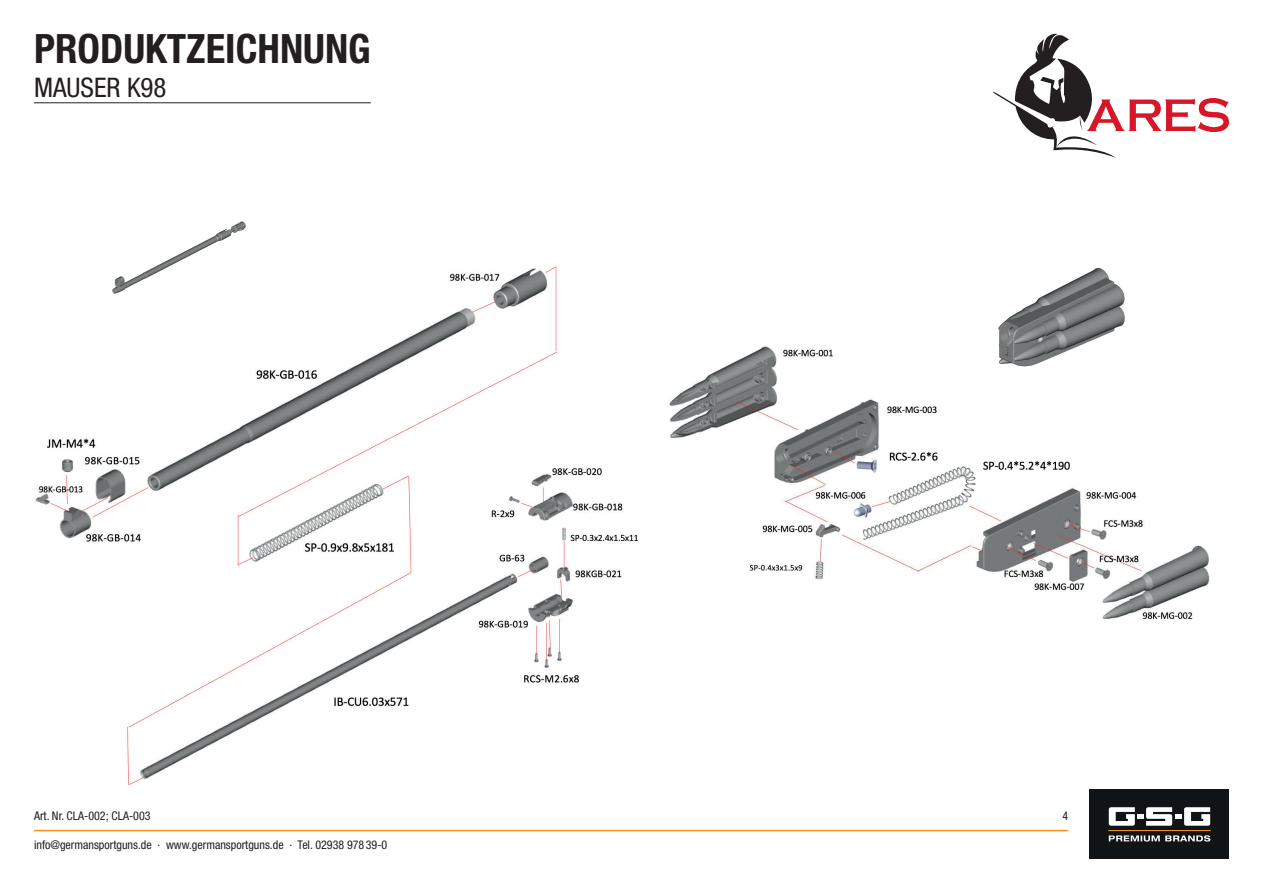
<style>
.page{position:relative;width:1263px;height:893px;background:#fff}
.page>*{position:absolute;margin:0;border:0;box-sizing:border-box;transform-origin:0 0}
.t1{font:700 condensed 40.5px "Helvetica Neue LT Std";color:#231f20}
.t2{font:condensed 27px "Helvetica Neue LT Std";color:#231f20}
.t3{font:condensed 12px "Helvetica Neue LT Std";color:#231f20}
</style>
<div class="page">
<hr style="left:34px;top:102px;width:337px;height:1px;background:#231f20">
<div style="left:1089px;top:790px;width:140px;height:69px;background:#111416"></div>
<hr style="left:1108px;top:830px;width:103px;height:1px;background:#f7941f">
<svg style="left:1109px;top:807px;width:101px;height:19px"></svg>
<svg style="left:1109px;top:835px;width:101px;height:6px"></svg>
<hr style="left:34px;top:830px;width:1034px;height:1px;background:#f7931d">
<svg style="left:993px;top:34px;width:236px;height:124px"></svg>
<img style="left:35px;top:266px;width:603px;height:519px">
<img style="left:112px;top:221px;width:135px;height:72px">
<img style="left:669px;top:346px;width:541px;height:274px">
<div style="left:974px;top:267px;width:163px;height:99px;background:#fff"></div>
<img style="left:998px;top:267px;width:127px;height:99px">
<h1 class="t1" style="left:34px;top:24px;width:338px">PRODUKTZEICHNUNG</h1>
<p class="t2" style="left:34px;top:72px;width:134px">MAUSER K98</p>
<p class="t3" style="left:34px;top:809px;width:118px">Art. Nr. CLA-002; CLA-003</p>
<p class="t3" style="left:1062px;top:809px;width:7px">4</p>
<p class="t3" style="left:34px;top:838px;width:355px">info@germansportguns.de . www.germansportguns.de . Tel. 02938 978 39-0</p>
</div>
